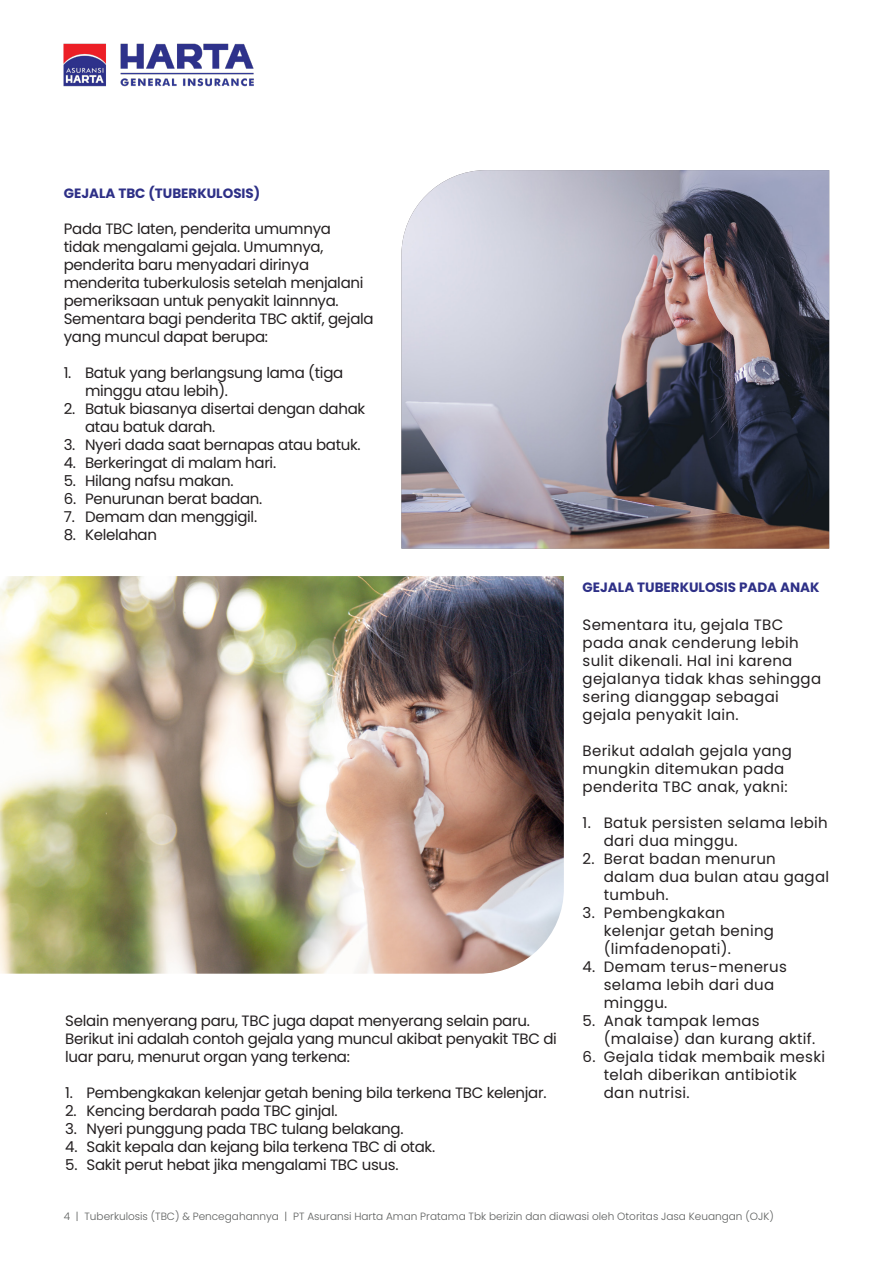
<style>
.page{position:relative;width:893px;height:1263px;background:#fff}
.page>*{position:absolute;margin:0;border:0;box-sizing:border-box;transform-origin:0 0}
.t1{font:15px/18px "Poppins";letter-spacing:-.02em;color:#231f20}
.t2{font:15px/18px "Poppins";letter-spacing:.02em;color:#231f20}
.t3{font:700 13.5px "Poppins";color:#2e3087}
.t4{font:300 10.5px "Poppins";color:#5d5f5e}
</style>
<div class="page">
<img style="left:401px;top:170px;width:428px;height:379px">
<img style="left:0;top:576px;width:564px;height:398px">
<img style="left:64px;top:43px;width:190px;height:44px">
<p class="t3" style="left:64px;top:185px;width:198px">GEJALA TBC (TUBERKULOSIS)</p>
<p class="t1" style="left:64px;top:220px;width:311px">Pada TBC laten, penderita umumnya<br>tidak mengalami gejala. Umumnya, penderita baru menyadari dirinya menderita tuberkulosis setelah menjalani pemeriksaan untuk penyakit lainnnya.<br>Sementara bagi penderita TBC aktif, gejala yang muncul dapat berupa:</p>
<p class="t1" style="left:85px;top:364px;width:260px;text-indent:-21px">1. Batuk yang berlangsung lama (tiga minggu atau lebih).</p>
<p class="t1" style="left:85px;top:400px;width:282px;text-indent:-21px">2. Batuk biasanya disertai dengan dahak atau batuk darah.</p>
<p class="t1" style="left:64px;top:436px;width:298px">3. Nyeri dada saat bernapas atau batuk.</p>
<p class="t1" style="left:64px;top:454px;width:214px">4. Berkeringat di malam hari.</p>
<p class="t1" style="left:64px;top:472px;width:171px">5. Hilang nafsu makan.</p>
<p class="t1" style="left:64px;top:490px;width:200px">6. Penurunan berat badan.</p>
<p class="t1" style="left:64px;top:508px;width:195px">7. Demam dan menggigil.</p>
<p class="t1" style="left:64px;top:526px;width:95px">8. Kelelahan</p>
<p class="t1" style="left:65px;top:1012px;width:493px">Selain menyerang paru, TBC juga dapat menyerang selain paru.<br>Berikut ini adalah contoh gejala yang muncul akibat penyakit TBC di luar paru, menurut organ yang terkena:</p>
<p class="t1" style="left:65px;top:1084px;width:483px">1. Pembengkakan kelenjar getah bening bila terkena TBC kelenjar.</p>
<p class="t1" style="left:65px;top:1102px;width:274px">2. Kencing berdarah pada TBC ginjal.</p>
<p class="t1" style="left:65px;top:1120px;width:340px">3. Nyeri punggung pada TBC tulang belakang.</p>
<p class="t1" style="left:65px;top:1138px;width:371px">4. Sakit kepala dan kejang bila terkena TBC di otak.</p>
<p class="t1" style="left:65px;top:1156px;width:335px">5. Sakit perut hebat jika mengalami TBC usus.</p>
<p class="t3" style="left:583px;top:579px;width:238px">GEJALA TUBERKULOSIS PADA ANAK</p>
<p class="t2" style="left:583px;top:616px;width:240px">Sementara itu, gejala TBC pada anak cenderung lebih sulit dikenali. Hal ini karena gejalanya tidak khas sehingga sering dianggap sebagai gejala penyakit lain.</p>
<p class="t2" style="left:583px;top:742px;width:211px">Berikut adalah gejala yang mungkin ditemukan pada penderita TBC anak, yakni:</p>
<p class="t2" style="left:604px;top:814px;width:225px;text-indent:-21px">1. Batuk persisten selama lebih dari dua minggu.</p>
<p class="t2" style="left:604px;top:850px;width:227px;text-indent:-21px">2. Berat badan menurun dalam dua bulan atau gagal tumbuh.</p>
<p class="t2" style="left:604px;top:904px;width:172px;text-indent:-21px">3. Pembengkakan kelenjar getah bening (limfadenopati).</p>
<p class="t2" style="left:604px;top:958px;width:185px;text-indent:-21px">4. Demam terus-menerus selama lebih dari dua minggu.</p>
<p class="t2" style="left:604px;top:1012px;width:213px;text-indent:-21px">5. Anak tampak lemas (malaise) dan kurang aktif.</p>
<p class="t2" style="left:604px;top:1048px;width:223px;text-indent:-21px">6. Gejala tidak membaik meski telah diberikan antibiotik dan nutrisi.</p>
<p class="t4" style="left:64px;top:1210px;width:711px">4 | Tuberkulosis (TBC) &amp; Pencegahannya | PT Asuransi Harta Aman Pratama Tbk berizin dan diawasi oleh Otoritas Jasa Keuangan (OJK)</p>
</div>
